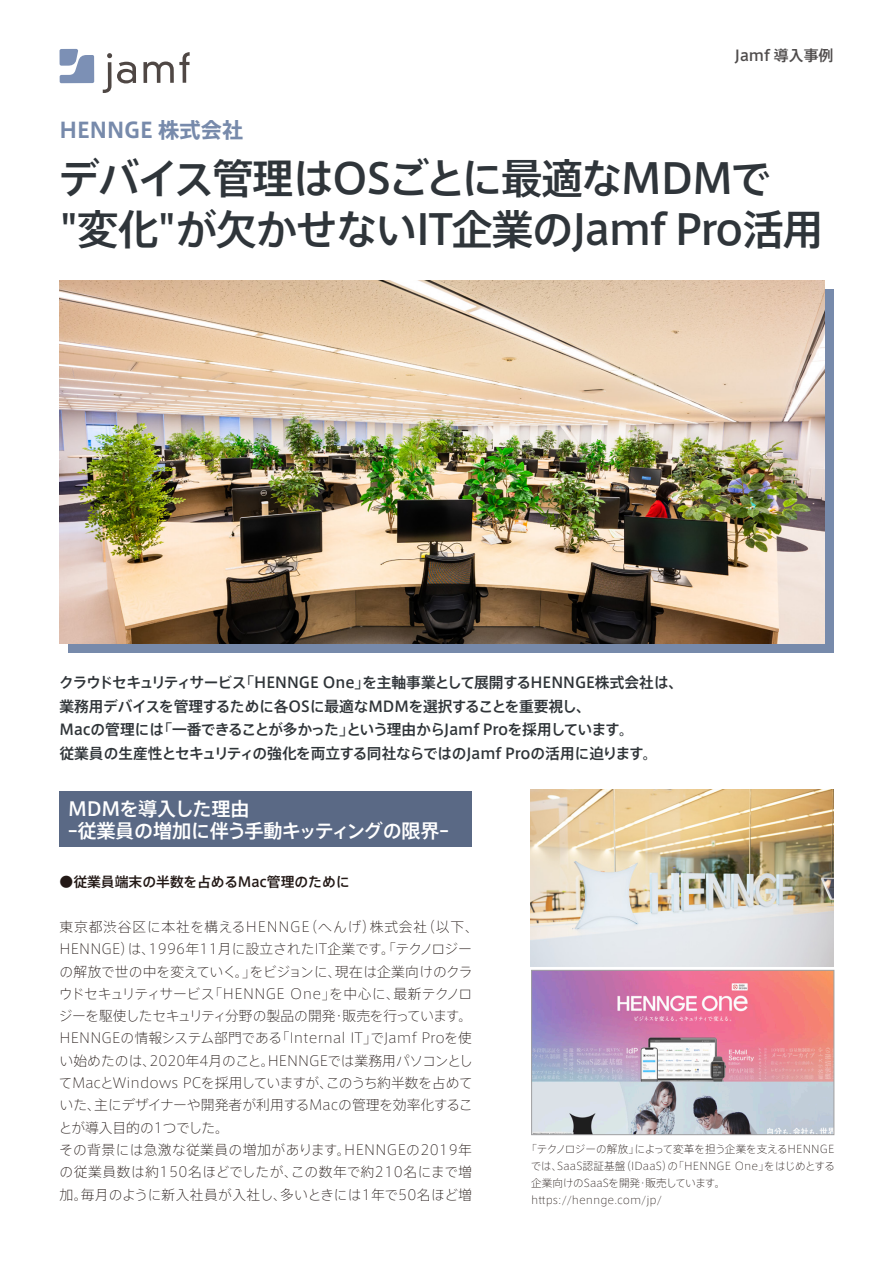
<style>
.page{position:relative;width:893px;height:1263px;background:#fff}
.page>*{position:absolute;margin:0;border:0;box-sizing:border-box;transform-origin:0 0}
.t1{font:41.4px/51px "Axis Basic Pro N M";letter-spacing:-.03em;color:#2f353a}
.t2{font:21.3px "Axis Basic Pro N B";color:#778aab}
.t3{font:19.2px/22.4px "Axis Basic Pro N M";letter-spacing:-.015em;color:#fff}
.t4{font:14.85px/23.4px "Axis Basic Pro N M";letter-spacing:-.02em;color:#2f3438}
.t5{font:14.85px "Axis Basic Pro N M";color:#2f3438}
.t6{font:14.85px "Axis Basic Pro N M";letter-spacing:-.1em;color:#2f3438}
.t7{font:14.85px "Axis Basic Pro N M";letter-spacing:-.09em;color:#2f3438}
.t8{font:14.85px "Axis Basic Pro N M";color:#4f4c4c}
.t9{font:13.8px/22.4px "Axis Basic Pro N EL";letter-spacing:.005em;color:#231916}
.t10{font:13.8px/22.4px "Axis Basic Pro N EL";letter-spacing:-.015em;color:#231916}
.t11{font:13.8px/22.4px "Axis Basic Pro N EL";letter-spacing:.025em;color:#231916}
.t12{font:13.8px "Axis Basic Pro N M";color:#231916}
.t13{font:13.8px "Axis Basic Pro N EL";letter-spacing:-.02em;color:#231916}
.t14{font:13.8px "Axis Basic Pro N EL";letter-spacing:-.09em;color:#231916}
.t15{font:13.8px "Axis Basic Pro N EL";letter-spacing:.03em;color:#231916}
.t16{font:13.8px "Axis Basic Pro N EL";letter-spacing:-.025em;color:#231916}
.t17{font:13.8px "Axis Basic Pro N EL";letter-spacing:-.055em;color:#231916}
.t18{font:10.65px/17px "Axis Basic Pro N EL";color:#231916}
.t19{font:10.65px "Axis Basic Pro N EL";letter-spacing:-.07em;color:#231916}
.t20{font:10.65px "Axis Basic Pro N EL";letter-spacing:-.055em;color:#231916}
</style>
<div class="page">
<svg style="left:143px;top:52px;width:47px;height:31px"></svg>
<svg style="left:60px;top:49px;width:34px;height:34px"></svg>
<svg style="left:103px;top:53px;width:33px;height:40px"></svg>
<div style="left:68px;top:289px;width:765px;height:363px;background:#778aab"></div>
<img style="left:60px;top:281px;width:765px;height:363px">
<div style="left:60px;top:791px;width:412px;height:55px;background:#5a6985"></div>
<img style="left:533px;top:972px;width:299px;height:161px">
<div style="left:531px;top:970px;width:303px;height:165px;border:1px solid #a0a0a1"></div>
<img style="left:531px;top:789px;width:302px;height:177px">
<h2 class="t2" style="left:60px;top:114px;width:185px">HENNGE 株式会社</h2>
<p class="t8" style="left:735px;top:44px;width:100px">Jamf 導入事例</p>
<h1 class="t1" style="left:58px;top:150px;width:767px">デバイス管理はOSごとに最適なMDMで<br>"変化"が欠かせないIT企業のJamf Pro活用</h1>
<p class="t6" style="left:60px;top:672px;width:189px">クラウドセキュリティサービス</p>
<p class="t4" style="left:60px;top:693px;width:533px">業務用デバイスを管理するために各OSに最適なMDMを選択することを重要視し、</p>
<p class="t4" style="left:346px;top:717px;width:289px">という理由からJamf Proを採用しています。</p>
<p class="t5" style="left:240px;top:672px;width:131px">「HENNGE One」</p>
<p class="t5" style="left:362px;top:672px;width:322px">を主軸事業として展開するHENNGE株式会社は、</p>
<p class="t7" style="left:157px;top:718px;width:198px">「一番できることが多かった」</p>
<p class="t4" style="left:60px;top:717px;width:600px">Macの管理には<br>従業員の生産性とセキュリティの強化を両立する同社ならではのJamf Proの活用に迫ります。</p>
<h3 class="t3" style="left:68px;top:796px;width:383px">MDMを導入した理由<br>-従業員の増加に伴う手動キッティングの限界-</h3>
<p class="t12" style="left:60px;top:872px;width:291px">●従業員端末の半数を占めるMac管理のために</p>
<p class="t9" style="left:421px;top:915px;width:59px">（以下、</p>
<p class="t9" style="left:303px;top:915px;width:74px">（へんげ）</p>
<p class="t9" style="left:149px;top:915px;width:325px;text-indent:-89px">東京都渋谷区に本社を構えるHENNGE<br>1996年11月に設立されたIT企業です。「テクノロジー</p>
<p class="t9" style="left:370px;top:915px;width:59px">株式会社</p>
<p class="t9" style="left:60px;top:937px;width:97px">HENNGE は）、</p>
<p class="t9" style="left:250px;top:959px;width:93px">をビジョンに、</p>
<p class="t9" style="left:335px;top:959px;width:139px">現在は企業向けのクラ</p>
<p class="t10" style="left:60px;top:959px;width:198px">の解放で世の中を変えていく。」</p>
<p class="t14" style="left:59px;top:983px;width:157px">ウドセキュリティサービス</p>
<p class="t15" style="left:209px;top:983px;width:129px">「HENNGE One」</p>
<p class="t9" style="left:330px;top:982px;width:72px">を中心に、</p>
<p class="t9" style="left:394px;top:982px;width:80px">最新テクノロ</p>
<p class="t13" style="left:59px;top:1006px;width:278px">ジーを駆使したセキュリティ分野の製品の開発</p>
<p class="t17" style="left:343px;top:1006px;width:131px">販売を行っています。</p>
<p class="t9" style="left:332px;top:1004px;width:15px">・</p>
<p class="t9" style="left:276px;top:1026px;width:103px">「Internal IT」</p>
<p class="t9" style="left:149px;top:1026px;width:325px;text-indent:-90px">HENNGEの情報システム部門である<br>2020年4月のこと HENNGEでは業務用パソコンとし</p>
<p class="t9" style="left:261px;top:1049px;width:15px">。</p>
<p class="t9" style="left:371px;top:1026px;width:103px">でJamf Proを使</p>
<p class="t9" style="left:59px;top:1049px;width:98px">い始めたのは、</p>
<p class="t10" style="left:94px;top:1071px;width:380px;text-indent:-35px">てMacとWindows PCを採用していますが、<br>主にデザイナーや開発者が利用するMacの管理を効率化するこ</p>
<p class="t16" style="left:326px;top:1073px;width:149px">このうち約半数を占めて</p>
<p class="t9" style="left:59px;top:1093px;width:172px">いた、<br>とが導入目的の1つでした。</p>
<p class="t11" style="left:291px;top:1138px;width:183px;text-indent:-231px">その背景には急激な従業員の増加があります。<br>この数年で約210名にまで増</p>
<p class="t11" style="left:344px;top:1138px;width:129px">HENNGEの2019年</p>
<p class="t9" style="left:280px;top:1160px;width:193px;text-indent:-221px">の従業員数は約150名ほどでしたが、<br>多いときには1年で50名ほど増</p>
<p class="t9" style="left:81px;top:1182px;width:207px">毎月のように新入社員が入社し、</p>
<p class="t9" style="left:60px;top:1182px;width:29px">加。</p>
<p class="t18" style="left:526px;top:1140px;width:114px">「テクノロジーの解放」</p>
<p class="t18" style="left:635px;top:1140px;width:201px">によって変革を担う企業を支えるHENNGE</p>
<p class="t18" style="left:620px;top:1157px;width:150px">（IDaaS 「の） HENNGE One」</p>
<p class="t18" style="left:557px;top:1157px;width:70px">SaaS認証基盤</p>
<p class="t20" style="left:764px;top:1158px;width:72px">をはじめとする</p>
<p class="t18" style="left:531px;top:1157px;width:33px">では、</p>
<p class="t18" style="left:531px;top:1174px;width:132px">企業向けのSaaSを開発https://hennge.com/jp/</p>
<p class="t19" style="left:646px;top:1175px;width:81px">販売しています。</p>
<p class="t18" style="left:638px;top:1174px;width:12px">・</p>
</div>
